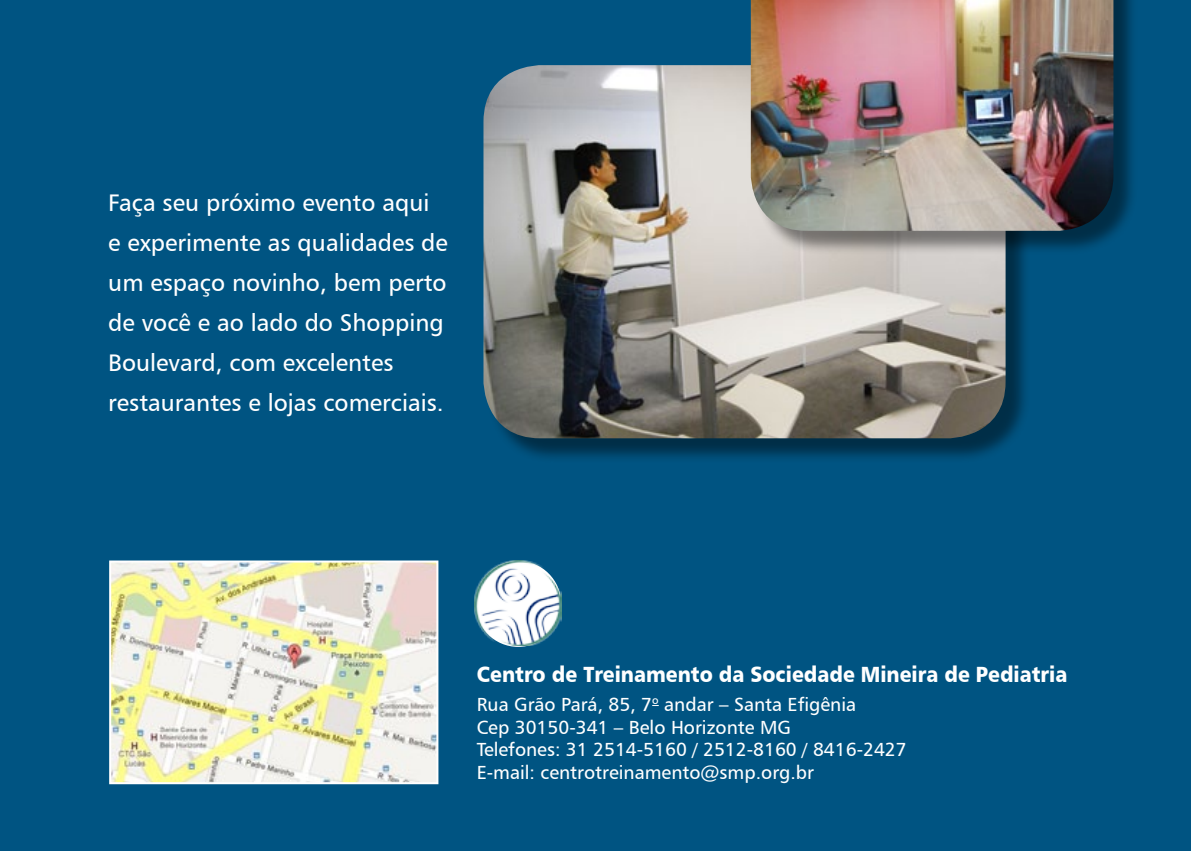
<style>
.page{position:relative;width:1191px;height:851px;background:#fff}
.page>*{position:absolute;margin:0;border:0;box-sizing:border-box;transform-origin:0 0}
.t1{font:24px/40px "Humanist 777 BT Roman B";color:#fff}
.t2{font:22px "Humanist 777 BT Black B";color:#fff;scale:.9 1}
.t3{font:19px/22.8px "Humanist 777 BT Roman B";color:#fff}
</style>
<div class="page">
<div style="left:0;top:0;width:1191px;height:850px;background:#005482"></div>
<img style="left:112px;top:563px;width:323px;height:218px">
<div style="left:109px;top:560px;width:329px;height:224px;border:2px solid #fff"></div>
<div style="left:486px;top:68px;width:544px;height:395px;background:#000;opacity:.45"></div>
<img style="left:483px;top:65px;width:522px;height:373px">
<div style="left:754px;top:0;width:384px;height:255px;background:#000;opacity:.45"></div>
<img style="left:751px;top:0;width:362px;height:231px">
<img style="left:475px;top:560px;width:86px;height:85px">
<p class="t1" style="left:108px;top:182px;width:341px">Faça seu próximo evento aqui<br>e experimente as qualidades de um espaço novinho, bem perto de você e ao lado do Shopping<br>Boulevard, com excelentes restaurantes e lojas comerciais.</p>
<p class="t2" style="left:477px;top:660px;width:658px">Centro de Treinamento da Sociedade Mineira de Pediatria</p>
<p class="t3" style="left:477px;top:692px;width:431px">Rua Grão Pará, 85, 7<sup>o</sup> andar – Santa Efigênia<br>Cep 30150-341 – Belo Horizonte MG<br>Telefones: 31 2514-5160 / 2512-8160 / 8416-2427<br>E-mail: centrotreinamento@smp.org.br</p>
</div>
